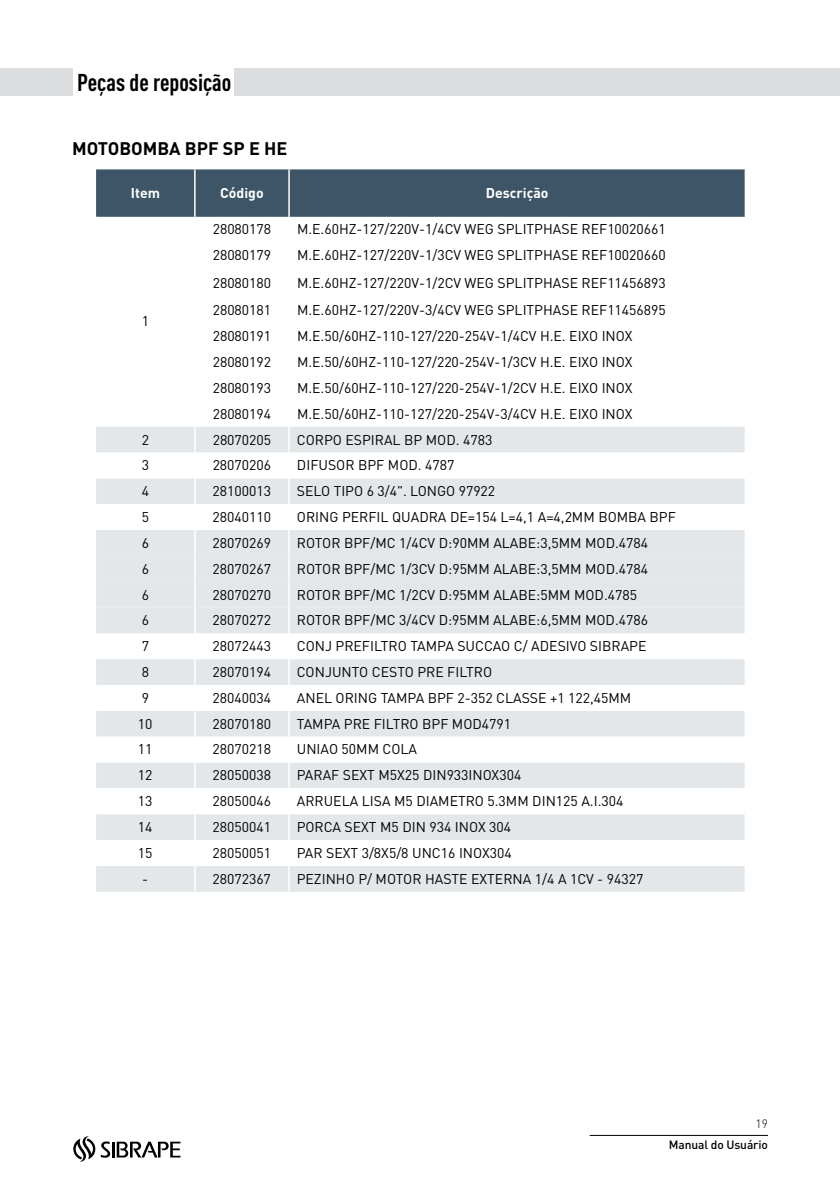
<style>
.page{position:relative;width:840px;height:1191px;background:#fff}
.page>*{position:absolute;margin:0;border:0;box-sizing:border-box;transform-origin:0 0}
.t1{font:700 condensed 24px "DIN Pro";color:#000}
.t2{font:700 18px "DIN Pro";color:#000}
.t3{font:14px "DIN Pro";color:#000}
.t4{font:700 14px "DIN Pro";color:#fff}
.t5{font:500 12px "DIN Pro";letter-spacing:-.01em;color:#000}
.t6{font:300 12px "DIN Pro";color:#000}
</style>
<div class="page">
<hr style="left:589px;top:1135px;width:178px;height:1px;background:#000">
<svg style="left:101px;top:1141px;width:79px;height:16px"></svg>
<svg style="left:73px;top:1136px;width:22px;height:26px"></svg>
<div style="left:0;top:68px;width:72px;height:28px;background:#dcddde"></div>
<div style="left:235px;top:68px;width:604px;height:28px;background:#dcddde"></div>
<div style="left:96px;top:169px;width:648px;height:48px;background:#3d5567"></div>
<div style="left:96px;top:427px;width:648px;height:464px;background:#e3e7e9"></div>
<svg style="left:96px;top:452px;width:648px;height:414px"></svg>
<div style="left:96px;top:530px;width:648px;height:26px;background:#e3e7e9"></div>
<div style="left:96px;top:556px;width:648px;height:77px;background:#e3e7e9"></div>
<hr style="left:194px;top:169px;width:1px;height:48px;background:#fff">
<hr style="left:288px;top:169px;width:1px;height:48px;background:#fff">
<svg style="left:194px;top:427px;width:1px;height:464px"></svg>
<hr style="left:288px;top:427px;width:2px;height:25px;background:#fff">
<hr style="left:288px;top:452px;width:2px;height:26px;background:#fff">
<hr style="left:288px;top:478px;width:2px;height:26px;background:#fff">
<hr style="left:288px;top:504px;width:2px;height:26px;background:#fff">
<hr style="left:288px;top:530px;width:2px;height:26px;background:#fff">
<hr style="left:288px;top:556px;width:2px;height:25px;background:#fff">
<hr style="left:288px;top:581px;width:2px;height:26px;background:#fff">
<hr style="left:288px;top:607px;width:2px;height:26px;background:#fff">
<hr style="left:288px;top:633px;width:2px;height:26px;background:#fff">
<hr style="left:288px;top:659px;width:2px;height:26px;background:#fff">
<hr style="left:288px;top:685px;width:2px;height:26px;background:#fff">
<hr style="left:288px;top:711px;width:2px;height:25px;background:#fff">
<hr style="left:288px;top:736px;width:2px;height:26px;background:#fff">
<hr style="left:288px;top:762px;width:2px;height:26px;background:#fff">
<hr style="left:288px;top:788px;width:2px;height:26px;background:#fff">
<hr style="left:288px;top:814px;width:2px;height:26px;background:#fff">
<hr style="left:288px;top:840px;width:2px;height:26px;background:#fff">
<hr style="left:288px;top:866px;width:2px;height:25px;background:#fff">
<svg style="left:744px;top:427px;width:1px;height:464px"></svg>
<h1 class="t1" style="left:77px;top:65px;width:156px">Peças de reposição</h1>
<p class="t2" style="left:72px;top:133px;width:217px">MOTOBOMBA BPF SP E HE</p>
<p class="t4" style="left:131px;top:181px;width:31px">Item</p>
<p class="t4" style="left:220px;top:181px;width:45px">Código</p>
<p class="t4" style="left:485px;top:181px;width:64px">Descrição</p>
<p class="t3" style="left:142px;top:310px;width:9px">1</p>
<p class="t3" style="left:212px;top:218px;width:60px">28080178</p>
<p class="t3" style="left:297px;top:218px;width:370px">M.E.60HZ-127/220V-1/4CV WEG SPLITPHASE REF10020661</p>
<p class="t3" style="left:212px;top:244px;width:60px">28080179</p>
<p class="t3" style="left:297px;top:244px;width:370px">M.E.60HZ-127/220V-1/3CV WEG SPLITPHASE REF10020660</p>
<p class="t3" style="left:212px;top:272px;width:60px">28080180</p>
<p class="t3" style="left:297px;top:272px;width:370px">M.E.60HZ-127/220V-1/2CV WEG SPLITPHASE REF11456893</p>
<p class="t3" style="left:212px;top:299px;width:60px">28080181</p>
<p class="t3" style="left:297px;top:299px;width:370px">M.E.60HZ-127/220V-3/4CV WEG SPLITPHASE REF11456895</p>
<p class="t3" style="left:212px;top:325px;width:60px">28080191</p>
<p class="t3" style="left:297px;top:325px;width:337px">M.E.50/60HZ-110-127/220-254V-1/4CV H.E. EIXO INOX</p>
<p class="t3" style="left:212px;top:351px;width:60px">28080192</p>
<p class="t3" style="left:297px;top:351px;width:337px">M.E.50/60HZ-110-127/220-254V-1/3CV H.E. EIXO INOX</p>
<p class="t3" style="left:212px;top:377px;width:60px">28080193</p>
<p class="t3" style="left:297px;top:377px;width:337px">M.E.50/60HZ-110-127/220-254V-1/2CV H.E. EIXO INOX</p>
<p class="t3" style="left:212px;top:403px;width:60px">28080194</p>
<p class="t3" style="left:297px;top:403px;width:337px">M.E.50/60HZ-110-127/220-254V-3/4CV H.E. EIXO INOX</p>
<p class="t3" style="left:142px;top:428px;width:9px">2</p>
<p class="t3" style="left:212px;top:428px;width:60px">28070205</p>
<p class="t3" style="left:297px;top:428px;width:197px">CORPO ESPIRAL BP MOD. 4783</p>
<p class="t3" style="left:142px;top:454px;width:9px">3</p>
<p class="t3" style="left:212px;top:454px;width:60px">28070206</p>
<p class="t3" style="left:297px;top:454px;width:159px">DIFUSOR BPF MOD. 4787</p>
<p class="t3" style="left:142px;top:480px;width:9px">4</p>
<p class="t3" style="left:212px;top:480px;width:60px">28100013</p>
<p class="t3" style="left:297px;top:480px;width:200px">SELO TIPO 6 3/4". LONGO 97922</p>
<p class="t3" style="left:142px;top:506px;width:9px">5</p>
<p class="t3" style="left:212px;top:506px;width:60px">28040110</p>
<p class="t3" style="left:297px;top:506px;width:380px">ORING PERFIL QUADRA DE=154 L=4,1 A=4,2MM BOMBA BPF</p>
<p class="t3" style="left:142px;top:532px;width:9px">6</p>
<p class="t3" style="left:212px;top:532px;width:60px">28070269</p>
<p class="t3" style="left:297px;top:532px;width:352px">ROTOR BPF/MC 1/4CV D:90MM ALABE:3,5MM MOD.4784</p>
<p class="t3" style="left:142px;top:557px;width:9px">6</p>
<p class="t3" style="left:212px;top:557px;width:60px">28070267</p>
<p class="t3" style="left:297px;top:557px;width:352px">ROTOR BPF/MC 1/3CV D:95MM ALABE:3,5MM MOD.4784</p>
<p class="t3" style="left:142px;top:583px;width:9px">6</p>
<p class="t3" style="left:212px;top:583px;width:60px">28070270</p>
<p class="t3" style="left:297px;top:583px;width:341px">ROTOR BPF/MC 1/2CV D:95MM ALABE:5MM MOD.4785</p>
<p class="t3" style="left:142px;top:609px;width:9px">6</p>
<p class="t3" style="left:212px;top:609px;width:60px">28070272</p>
<p class="t3" style="left:297px;top:609px;width:352px">ROTOR BPF/MC 3/4CV D:95MM ALABE:6,5MM MOD.4786</p>
<p class="t3" style="left:142px;top:635px;width:9px">7</p>
<p class="t3" style="left:212px;top:635px;width:60px">28072443</p>
<p class="t3" style="left:297px;top:635px;width:351px">CONJ PREFILTRO TAMPA SUCCAO C/ ADESIVO SIBRAPE</p>
<p class="t3" style="left:142px;top:661px;width:9px">8</p>
<p class="t3" style="left:212px;top:661px;width:60px">28070194</p>
<p class="t3" style="left:297px;top:661px;width:197px">CONJUNTO CESTO PRE FILTRO</p>
<p class="t3" style="left:142px;top:686px;width:9px">9</p>
<p class="t3" style="left:212px;top:686px;width:60px">28040034</p>
<p class="t3" style="left:297px;top:686px;width:336px">ANEL ORING TAMPA BPF 2-352 CLASSE +1 122,45MM</p>
<p class="t3" style="left:138px;top:712px;width:16px">10</p>
<p class="t3" style="left:212px;top:712px;width:60px">28070180</p>
<p class="t3" style="left:297px;top:712px;width:216px">TAMPA PRE FILTRO BPF MOD4791</p>
<p class="t3" style="left:138px;top:738px;width:16px">11</p>
<p class="t3" style="left:212px;top:738px;width:60px">28070218</p>
<p class="t3" style="left:296px;top:738px;width:122px">UNIAO 50MM COLA</p>
<p class="t3" style="left:138px;top:764px;width:16px">12</p>
<p class="t3" style="left:212px;top:764px;width:60px">28050038</p>
<p class="t3" style="left:296px;top:764px;width:226px">PARAF SEXT M5X25 DIN933INOX304</p>
<p class="t3" style="left:138px;top:790px;width:16px">13</p>
<p class="t3" style="left:212px;top:790px;width:60px">28050046</p>
<p class="t3" style="left:296px;top:790px;width:328px">ARRUELA LISA M5 DIAMETRO 5.3MM DIN125 A.I.304</p>
<p class="t3" style="left:138px;top:816px;width:16px">14</p>
<p class="t3" style="left:212px;top:816px;width:60px">28050041</p>
<p class="t3" style="left:296px;top:816px;width:216px">PORCA SEXT M5 DIN 934 INOX 304</p>
<p class="t3" style="left:138px;top:841px;width:16px">15</p>
<p class="t3" style="left:212px;top:841px;width:60px">28050051</p>
<p class="t3" style="left:296px;top:841px;width:216px">PAR SEXT 3/8X5/8 UNC16 INOX304</p>
<p class="t3" style="left:142px;top:867px;width:7px">-</p>
<p class="t3" style="left:212px;top:867px;width:60px">28072367</p>
<p class="t3" style="left:296px;top:867px;width:348px">PEZINHO P/ MOTOR HASTE EXTERNA 1/4 A 1CV - 94327</p>
<p class="t6" style="left:755px;top:1114px;width:14px">19</p>
<p class="t5" style="left:668px;top:1134px;width:100px">Manual do Usuário</p>
</div>
